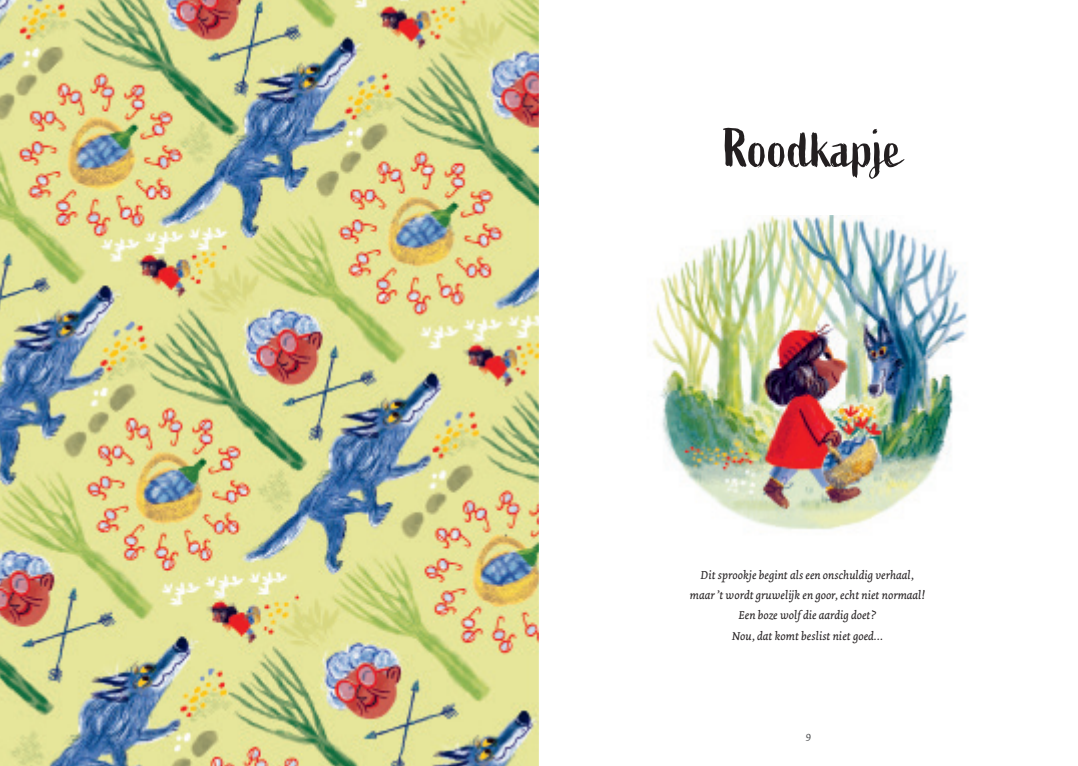
<style>
.page{position:relative;width:1078px;height:766px;background:#fff}
.page>*{position:absolute;margin:0;border:0;box-sizing:border-box;transform-origin:0 0}
.t1{font:55px "Active";color:#231f20}
.t2{font:italic 12px/20.3px "Dolly";color:#231f20;text-align:center}
.t3{font:11px "Dolly";color:#57585a}
</style>
<div class="page">
<img style="left:0;top:0;width:539px;height:765px">
<img style="left:652px;top:216px;width:316px;height:314px">
<h1 class="t1" style="left:723px;top:117px;width:180px">Roodkapje</h1>
<p class="t2" style="left:689px;top:564px;width:237px">Dit sprookje begint als een onschuldig verhaal, maar ’t wordt gruwelijk en goor, echt niet normaal!<br>Een boze wolf die aardig doet?<br>Nou, dat komt beslist niet goed…</p>
<p class="t3" style="left:805px;top:728px;width:7px">9</p>
</div>
